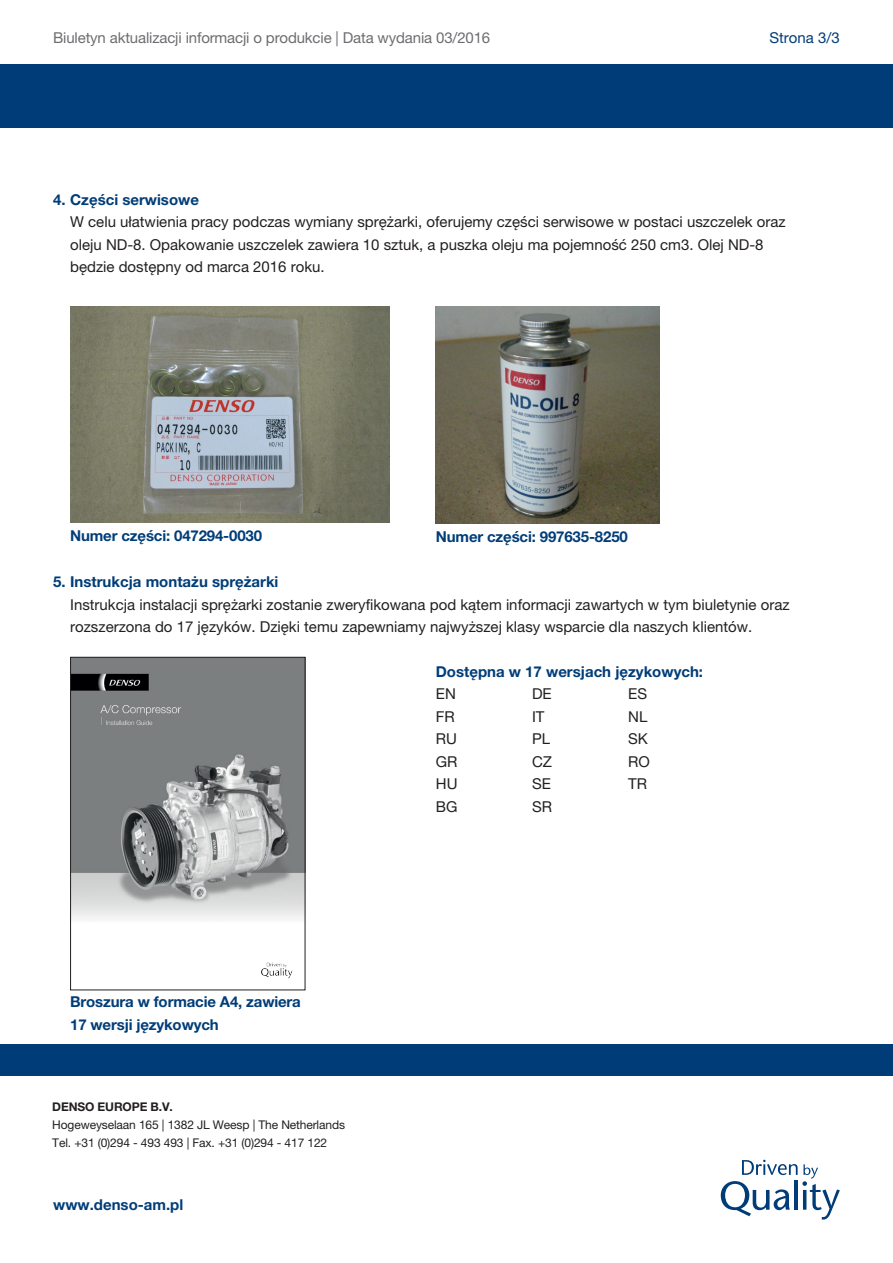
<style>
.page{position:relative;width:893px;height:1263px;background:#fff}
.page>*{position:absolute;margin:0;border:0;box-sizing:border-box;transform-origin:0 0}
.Body{font:15px/22.5px "Helvetica Neue LT Pro";color:#231f20}
.Tussenkop{font:700 15px/22.5px "Helvetica Neue LT Pro";letter-spacing:-.01em;color:#003d78}
.t1{font:15px "Helvetica Neue LT Pro";letter-spacing:-.01em;color:#6c6d70}
.t2{font:15px "Helvetica Neue LT Pro";color:#003d78}
.t3{font:12px/18px "Helvetica Neue LT Pro";letter-spacing:-.01em;color:#231f20}
.t4{font:700 12px "Helvetica Neue LT Pro";letter-spacing:-.01em;color:#231f20}
</style>
<div class="page">
<div style="left:0;top:64px;width:893px;height:64px;background:#003d78"></div>
<div style="left:0;top:1044px;width:893px;height:32px;background:#003d78"></div>
<svg style="left:721px;top:1160px;width:119px;height:59px"></svg>
<img style="left:70px;top:306px;width:320px;height:216px">
<img style="left:436px;top:306px;width:223px;height:217px">
<img style="left:72px;top:659px;width:231px;height:320px">
<div style="left:70px;top:657px;width:235px;height:333px;border:1px solid #231f20"></div>
<p class="t1" style="left:53px;top:28px;width:439px">Biuletyn aktualizacji informacji o produkcie | Data wydania 03/2016</p>
<p class="t2" style="left:769px;top:28px;width:72px">Strona 3/3</p>
<p class="Tussenkop" style="left:53px;top:188px;width:147px">4. Części serwisowe</p>
<p class="Body" style="left:70px;top:210px;width:717px">W celu ułatwienia pracy podczas wymiany sprężarki, oferujemy części serwisowe w postaci uszczelek oraz oleju ND-8. Opakowanie uszczelek zawiera 10 sztuk, a puszka oleju ma pojemność 250 cm3. Olej ND-8 będzie dostępny od marca 2016 roku.</p>
<p class="Tussenkop" style="left:70px;top:524px;width:193px">Numer części: 047294-0030</p>
<p class="Tussenkop" style="left:436px;top:525px;width:193px">Numer części: 997635-8250</p>
<p class="Tussenkop" style="left:53px;top:570px;width:227px">5. Instrukcja montażu sprężarki</p>
<p class="Body" style="left:70px;top:593px;width:721px">Instrukcja instalacji sprężarki zostanie zweryfikowana pod kątem informacji zawartych w tym biuletynie oraz rozszerzona do 17 języków. Dzięki temu zapewniamy najwyższej klasy wsparcie dla naszych klientów.</p>
<p class="Tussenkop" style="left:70px;top:990px;width:232px">Broszura w formacie A4, zawiera<br>17 wersji językowych</p>
<p class="t4" style="left:52px;top:1099px;width:122px">DENSO EUROPE B.V.</p>
<p class="t3" style="left:52px;top:1115px;width:294px">Hogeweyselaan 165 | 1382 JL Weesp | The Netherlands<br>Tel. +31 (0)294 - 493 493 | Fax. +31 (0)294 - 417 122</p>
<p class="Tussenkop" style="left:53px;top:1193px;width:132px">www.denso-am.pl</p>
<p class="Tussenkop" style="left:436px;top:660px;width:269px">Dostępna w 17 wersjach językowych:</p>
<p class="Body" style="left:436px;top:682px;width:21px">EN</p>
<p class="Body" style="left:436px;top:705px;width:20px">FR</p>
<p class="Body" style="left:436px;top:727px;width:23px">RU</p>
<p class="Body" style="left:436px;top:750px;width:23px">GR</p>
<p class="Body" style="left:436px;top:772px;width:23px">HU</p>
<p class="Body" style="left:436px;top:795px;width:23px">BG</p>
<p class="Body" style="left:628px;top:682px;width:20px">ES</p>
<p class="Body" style="left:628px;top:705px;width:21px">NL</p>
<p class="Body" style="left:628px;top:727px;width:21px">SK</p>
<p class="Body" style="left:628px;top:750px;width:23px">RO</p>
<p class="Body" style="left:628px;top:772px;width:20px">TR</p>
<p class="Body" style="left:532px;top:682px;width:21px">DE</p>
<p class="Body" style="left:532px;top:705px;width:14px">IT</p>
<p class="Body" style="left:532px;top:727px;width:20px">PL</p>
<p class="Body" style="left:532px;top:750px;width:21px">CZ</p>
<p class="Body" style="left:532px;top:772px;width:20px">SE</p>
<p class="Body" style="left:532px;top:795px;width:21px">SR</p>
</div>
